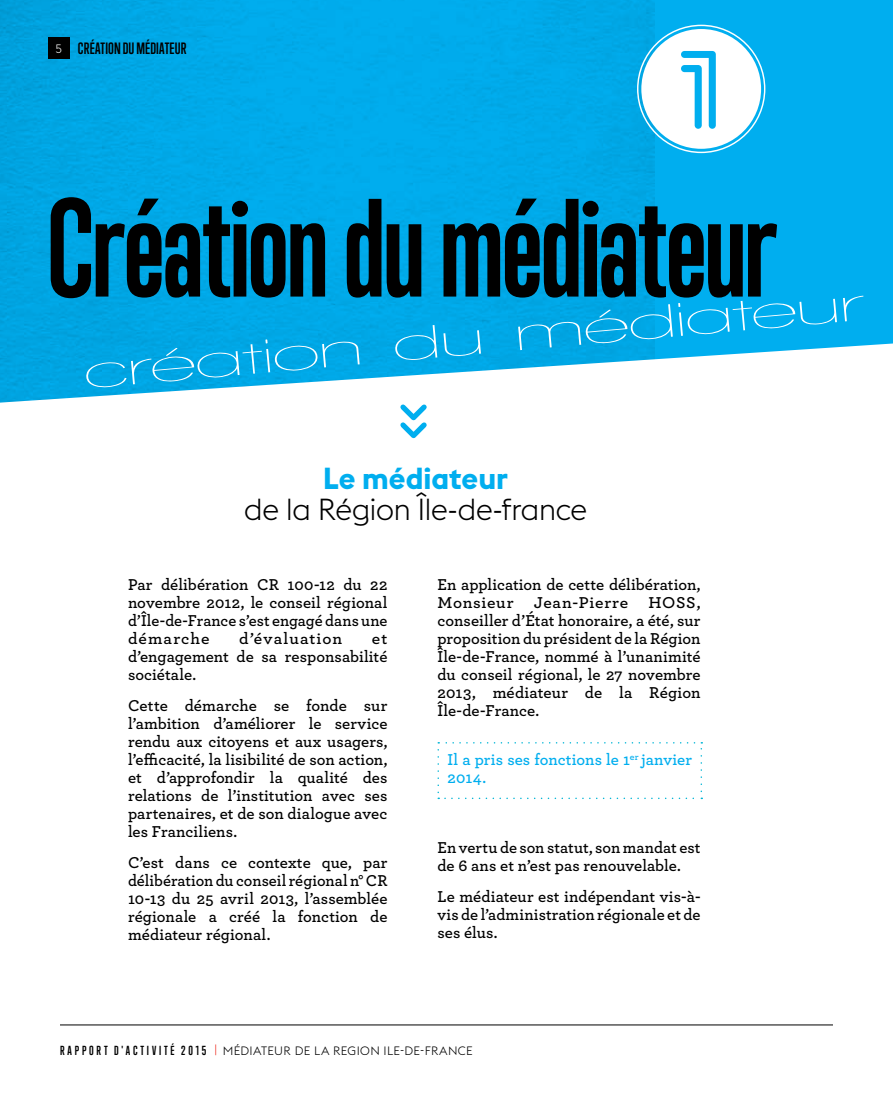
<style>
.page{position:relative;width:893px;height:1106px;background:#fff}
.page>*{position:absolute;margin:0;border:0;box-sizing:border-box;transform-origin:0 0}
.t1{font:700 127.5px "Trump Gothic Pro";letter-spacing:-.025em;color:#000}
.t2{font:700 105.9px "Lovelo Line";color:#00aeef}
.t3{font:48px "Walkway Ultra Expand";color:#fff}
.t4{font:300 30px "Euclid Flex";letter-spacing:-.03em;color:#000}
.t5{font:700 30px "Euclid Flex";color:#00aeef}
.t6{font:600 16.5px/18px "Archer Pro";letter-spacing:.005em;color:#000;text-align:justify}
.t7{font:600 16.5px/18px "Archer Pro";letter-spacing:.005em;color:#000;text-align:justify;scale:1.04 1}
.t8{font:600 16.5px/18px "Archer Pro";letter-spacing:.01em;color:#00aeef}
.t9{font:700 16.5px "Trump Gothic Pro";color:#000}
.t10{font:700 15px "Trump Gothic Pro";letter-spacing:.01em;color:#000}
.t11{font:300 12px "Euclid Flex";letter-spacing:.025em;color:#000}
.s1{font-family:"Euclid Flex";font-weight:300;font-size:12px;color:#fff}
.s2{font-family:"Trump Gothic Pro";font-weight:700}
.s3{color:#ee3124}
</style>
<div class="page">
<hr style="left:60px;top:1024px;width:773px;height:1px;background:#000">
<svg style="left:400px;top:404px;width:27px;height:35px"></svg>
<div style="left:655px;top:0;width:238px;height:360px;background:#00aeef"></div>
<img style="left:0;top:0;width:655px;height:402px">
<div style="left:48px;top:38px;width:21px;height:21px;background:#000"></div>
<div style="left:641px;top:29px;width:120px;height:120px;background:#fff;border-radius:50%"></div>
<svg style="left:437px;top:742px;width:265px;height:57px"></svg>
<p class="t10" style="left:56px;top:39px;width:132px"><span class="s1">5</span> CRÉATION DU MÉDIATEUR</p>
<p class="t9" style="left:64px;top:43px;width:90px"><span class="s1">4</span> LA MÉDIATION</p>
<h2 class="t2" style="left:678px;top:25px;width:48px">1</h2>
<h1 class="t1" style="left:46px;top:170px;width:733px">Création du médiateur</h1>
<h3 class="t3" style="left:81px;top:346px;width:788px;rotate:-5deg">création du médiateur</h3>
<h3 class="t5" style="left:323px;top:460px;width:186px">Le médiateur</h3>
<h3 class="t4" style="left:244px;top:492px;width:345px">de la Région Île-de-france</h3>
<p class="t6" style="left:128px;top:574px;width:261px">Par délibération CR 100-12 du 22 novembre 2012, le conseil régional d’Île-de-France s’est engagé dans une démarche</p>
<p class="t7" style="left:239px;top:628px;width:101px">d’évaluation</p>
<p class="t7" style="left:128px;top:628px;width:251px;text-indent:244px">et d’engagement de sa responsabilité sociétale.</p>
<p class="t6" style="left:128px;top:695px;width:261px">Cette démarche se fonde sur l’ambition d’améliorer le service rendu aux citoyens et aux usagers, l’efficacité, la lisibilité de son action, et d’approfondir la qualité des relations de l’institution avec ses partenaires, et de son dialogue avec les Franciliens.</p>
<p class="t6" style="left:128px;top:852px;width:261px">C’est dans ce contexte que, par délibération du conseil régional n° CR 10-13 du 25 avril 2013, l’assemblée régionale a créé la fonction de médiateur régional.</p>
<p class="t6" style="left:437px;top:574px;width:265px">En application de cette délibération, Monsieur Jean-Pierre HOSS, conseiller d’État honoraire, a été, sur proposition du président de la Région Île-de-France, nommé à l’unanimité du conseil régional, le 27 novembre 2013, médiateur de la Région Île-de-France.</p>
<p class="t8" style="left:447px;top:750px;width:246px">Il a pris ses fonctions le 1<sup>er</sup> janvier<br>2014.</p>
<p class="t6" style="left:437px;top:837px;width:265px">En vertu de son statut, son mandat est de 6 ans et n’est pas renouvelable.</p>
<p class="t6" style="left:437px;top:886px;width:265px">Le médiateur est indépendant vis-à&shy;vis de l’administration régionale et de ses élus.</p>
<p class="t11" style="left:60px;top:1043px;width:414px"><span class="s2">R A P P O R T D 'A C T I V I T É 2 0 1 5</span> <span class="s3">|</span> MÉDIATEUR DE LA REGION ILE-DE-FRANCE</p>
</div>
